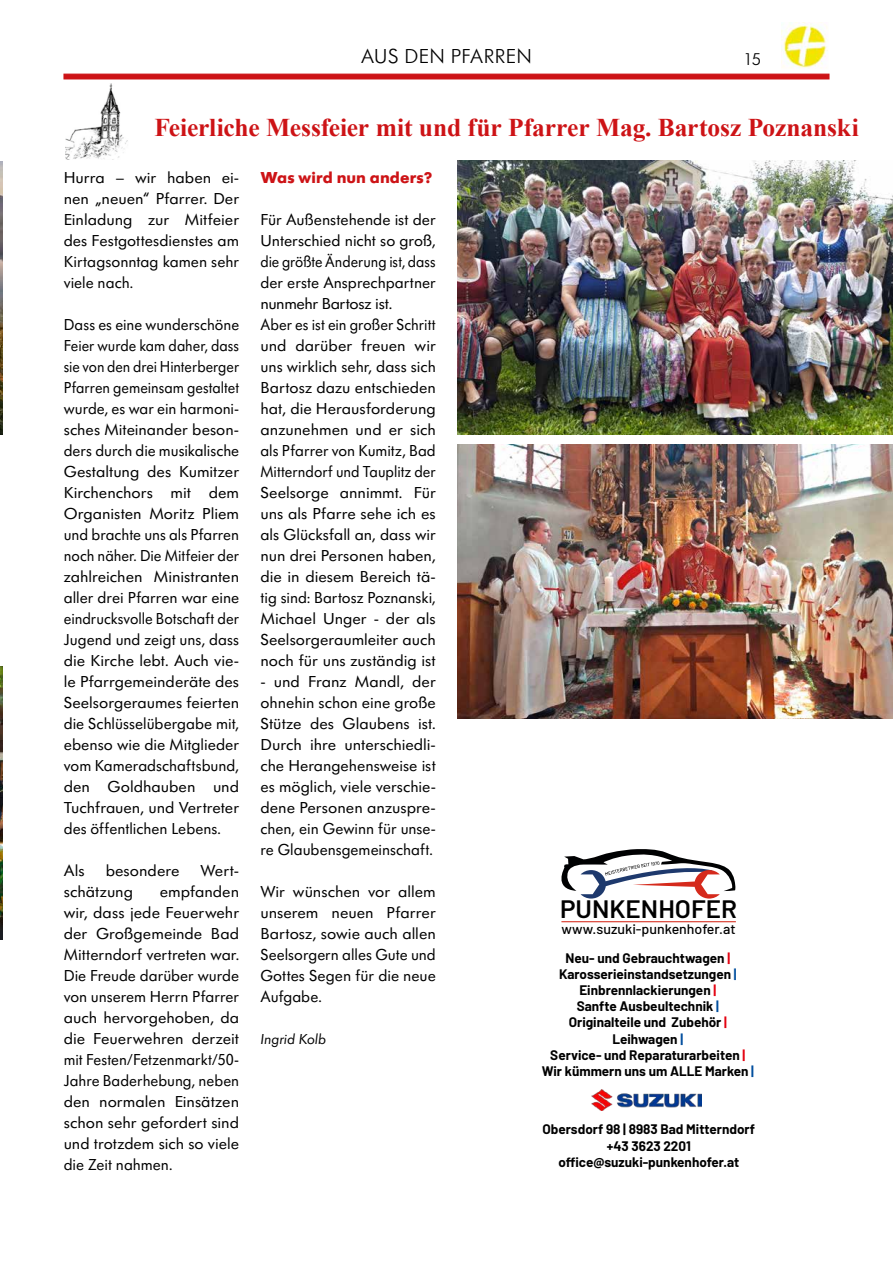
<style>
.page{position:relative;width:893px;height:1263px;background:#fff}
.page>*{position:absolute;margin:0;border:0;box-sizing:border-box;transform-origin:0 0}
.t1{font:700 25.5px "Times New Roman";letter-spacing:-.005em;color:#cd1316}
.t2{font:600 25.2px "Barlow";color:#000}
.t3{font:300 21px "Futura SB";letter-spacing:.025em;color:#000}
.t4{font:300 18px "Futura SB";color:#000}
.t5{font:16.5px/21px "Futura SB";color:#000;text-align:justify}
.t6{font:16.5px/21px "Futura SB";color:#000;text-align:justify;scale:1.05 1}
.t7{font:700 16.5px "Futura SB";letter-spacing:.005em;color:#cd1316}
.t8{font:italic 15px "Futura SB";color:#000}
.t9{font:500 13.65px "Barlow";color:#000}
.t10{font:700 13.5px/16.2px "Barlow";color:#000;text-align:center}
.s1{color:#e3000f}
.s2{color:#004e9e}
</style>
<div class="page">
<div style="left:64px;top:74px;width:765px;height:5px;background:#cd1316"></div>
<img style="left:781px;top:24px;width:47px;height:45px">
<img style="left:65px;top:84px;width:63px;height:75px">
<img style="left:457px;top:161px;width:436px;height:274px">
<img style="left:457px;top:445px;width:436px;height:274px">
<img style="left:0;top:162px;width:2px;height:273px">
<img style="left:0;top:667px;width:2px;height:273px">
<hr style="left:561px;top:921px;width:175px;height:1px;background:#d52a1c">
<svg style="left:561px;top:849px;width:175px;height:49px"></svg>
<img style="left:592px;top:1089px;width:109px;height:22px">
<p class="t3" style="left:361px;top:45px;width:172px">AUS DEN PFARREN</p>
<p class="t4" style="left:744px;top:49px;width:19px">15</p>
<h1 class="t1" style="left:155px;top:109px;width:706px">Feierliche Messfeier mit und für Pfarrer Mag. Bartosz Poznanski</h1>
<p class="t6" style="left:64px;top:167px;width:169px">Hurra – wir haben ei&shy;nen „neuen“ Pfarrer. Der Einladung zur Mitfeier des Festgottesdienstes am Kirtagsonntag kamen sehr viele nach.</p>
<p class="t5" style="left:64px;top:314px;width:177px">Dass es eine wunderschöne Feier wurde kam daher, dass sie von den drei Hinterberger Pfarren gemeinsam gestaltet wurde, es war ein harmoni&shy;sches Miteinander beson&shy;ders durch die musikalische Gestaltung des Kumitzer Kirchenchors mit dem Organisten Moritz Pliem und brachte uns als Pfarren noch näher. Die Mitfeier der zahlreichen Ministranten aller drei Pfarren war eine eindrucksvolle Botschaft der Jugend und zeigt uns, dass die Kirche lebt. Auch vie&shy;le Pfarrgemeinderäte des Seelsorgeraumes feierten die Schlüsselübergabe mit, ebenso wie die Mitglieder vom Kameradschaftsbund, den Goldhauben und Tuchfrauen, und Vertreter des öffentlichen Lebens.</p>
<p class="t6" style="left:64px;top:860px;width:21px">Als</p>
<p class="t6" style="left:106px;top:860px;width:72px">besondere</p>
<p class="t6" style="left:200px;top:860px;width:38px">Wert-</p>
<p class="t6" style="left:64px;top:881px;width:68px">schätzung</p>
<p class="t6" style="left:64px;top:881px;width:169px;text-indent:96px">empfanden wir, dass jede Feuerwehr der Großgemeinde Bad Mitterndorf vertreten war.<br>Die Freude darüber wurde von unserem Herrn Pfarrer auch hervorgehoben, da die Feuerwehren derzeit mit Festen/Fetzenmarkt/50- Jahre Baderhebung, neben den normalen Einsätzen schon sehr gefordert sind und trotzdem sich so viele die Zeit nahmen.</p>
<p class="t7" style="left:260px;top:168px;width:173px">Was wird nun anders?</p>
<p class="t5" style="left:260px;top:209px;width:177px;text-align:left">Für Außenstehende ist der<br>Unterschied nicht so groß, die größte Änderung ist, dass der erste Ansprechpartner nunmehr Bartosz ist.<br>Aber es ist ein großer Schritt und darüber freuen wir uns wirklich sehr, dass sich<br>Bartosz dazu entschieden hat, die Herausforderung anzunehmen und er sich als Pfarrer von Kumitz, Bad<br>Mitterndorf und Tauplitz der<br>Seelsorge annimmt. Für uns als Pfarre sehe ich es als Glücksfall an, dass wir nun drei Personen haben, die in diesem Bereich tä&shy;tig sind: Bartosz Poznanski,<br>Michael Unger - der als<br>Seelsorgeraumleiter auch noch für uns zuständig ist</p>
<p class="t6" style="left:260px;top:671px;width:169px">- und Franz Mandl, der ohnehin schon eine große Stütze des Glaubens ist.<br>Durch ihre unterschiedli&shy;che Herangehensweise ist es möglich, viele verschie&shy;dene Personen anzuspre&shy;chen, ein Gewinn für unse&shy;re Glaubensgemeinschaft.</p>
<p class="t6" style="left:260px;top:881px;width:169px">Wir wünschen vor allem unserem neuen Pfarrer Bartosz, sowie auch allen Seelsorgern alles Gute und Gottes Segen für die neue Aufgabe.</p>
<p class="t8" style="left:260px;top:1031px;width:67px">Ingrid Kolb</p>
<h2 class="t2" style="left:560px;top:891px;width:179px">PUNKENHOFER</h2>
<p class="t9" style="left:562px;top:919px;width:176px">www.suzuki-punkenhofer.at</p>
<p class="t10" style="left:542px;top:949px;width:214px">Neu- und Gebrauchtwagen <span class="s1">|<br></span>Karosserieinstandsetzungen <span class="s2">|<br></span>Einbrennlackierungen <span class="s1">|<br></span>Sanfte Ausbeultechnik <span class="s2">|<br></span>Originalteile und Zubehör <span class="s1">|<br></span>Leihwagen <span class="s2">|<br></span>Service- und Reparaturarbeiten <span class="s1">|<br></span>Wir kümmern uns um ALLE Marken <span class="s2">|</span></p>
<p class="t10" style="left:543px;top:1120px;width:214px">Obersdorf 98 | 8983 Bad Mitterndorf +43 3623 2201 office@suzuki-punkenhofer.at</p>
</div>
